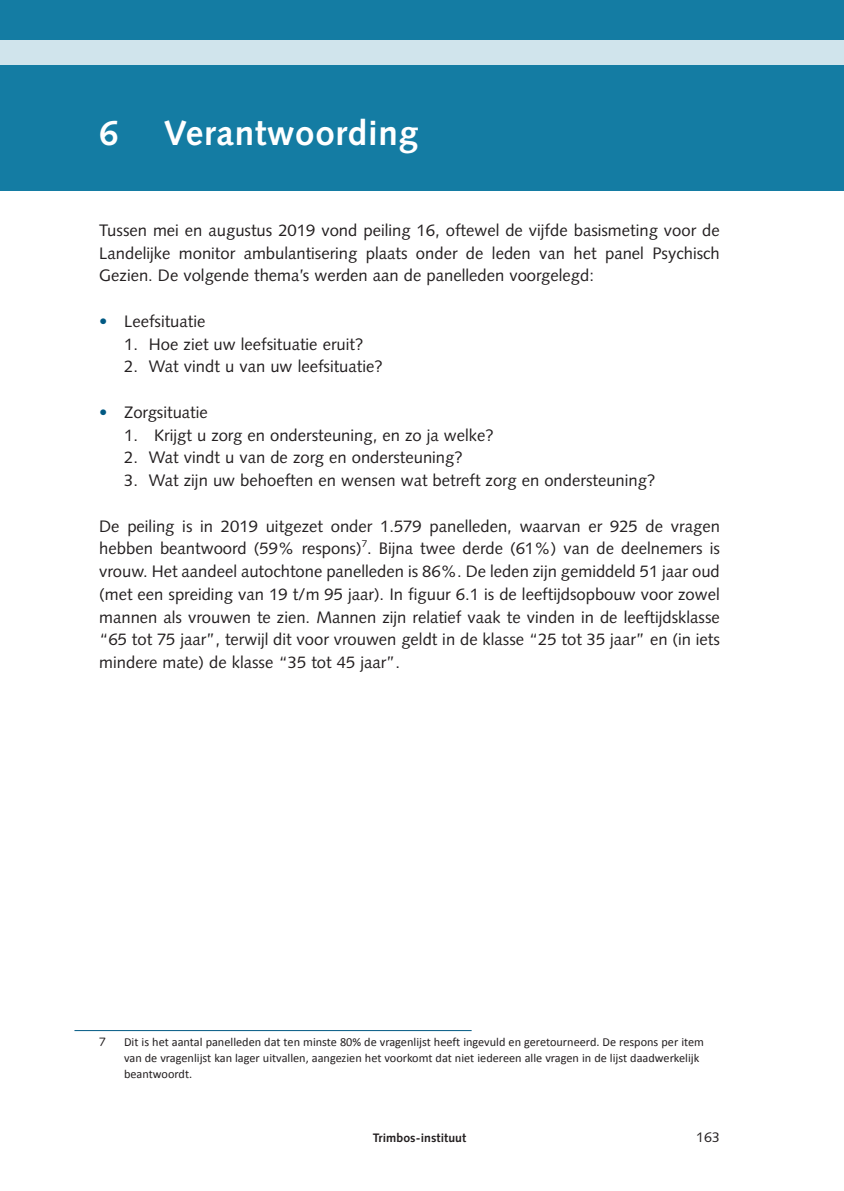
<style>
.page{position:relative;width:844px;height:1191px;background:#fff}
.page>*{position:absolute;margin:0;border:0;box-sizing:border-box;transform-origin:0 0}
.t1{font:700 35px "Syntax LT Std";letter-spacing:.02em;color:#fff}
.t2{font:16.62px/22.8px "Syntax LT Std";color:#231f20;text-align:justify}
.t3{font:14px "Syntax LT Std";color:#231f20}
.t4{font:12.25px/15.8px "Calibri";color:#231f20}
.t5{font:700 12.25px "Syntax LT Std";letter-spacing:.005em;color:#231f20}
.t6{font:12.25px "Syntax LT Std";color:#231f20}
.s1{color:#005983}
</style>
<div class="page">
<div style="left:0;top:0;width:843px;height:190px;background:#147ca3"></div>
<div style="left:0;top:40px;width:843px;height:24px;background:#d0e4ec"></div>
<hr style="left:74px;top:1030px;width:397px;height:1px;background:#005983">
<h1 class="t1" style="left:99px;top:113px;width:21px">6</h1>
<h1 class="t1" style="left:164px;top:113px;width:256px">Verantwoording</h1>
<p class="t2" style="left:99px;top:219px;width:622px">Tussen mei en augustus 2019 vond peiling 16, oftewel de vijfde basismeting voor de Landelijke monitor ambulantisering plaats onder de leden van het panel Psychisch Gezien. De volgende thema’s werden aan de panelleden voorgelegd:</p>
<p class="t2" style="left:99px;top:310px;width:108px"><span class="s1">•</span> Leefsituatie</p>
<p class="t2" style="left:124px;top:332px;width:241px">1. Hoe ziet uw leefsituatie eruit?</p>
<p class="t2" style="left:124px;top:355px;width:260px">2. Wat vindt u van uw leefsituatie?</p>
<p class="t2" style="left:99px;top:401px;width:110px"><span class="s1">•</span> Zorgsituatie</p>
<p class="t2" style="left:124px;top:423px;width:371px">1. Krijgt u zorg en ondersteuning, en zo ja welke?</p>
<p class="t2" style="left:124px;top:446px;width:340px">2. Wat vindt u van de zorg en ondersteuning?</p>
<p class="t2" style="left:124px;top:469px;width:532px">3. Wat zijn uw behoeften en wensen wat betreft zorg en ondersteuning?</p>
<p class="t2" style="left:99px;top:514px;width:622px">De peiling is in 2019 uitgezet onder 1.579 panelleden, waarvan er 925 de vragen hebben beantwoord (59% respons)<sup>7</sup>. Bijna twee derde (61%) van de deelnemers is vrouw. Het aandeel autochtone panelleden is 86%. De leden zijn gemiddeld 51 jaar oud (met een spreiding van 19 t/m 95 jaar). In figuur 6.1 is de leeftijdsopbouw voor zowel mannen als vrouwen te zien. Mannen zijn relatief vaak te vinden in de leeftijdsklasse “65 tot 75 jaar”, terwijl dit voor vrouwen geldt in de klasse “25 tot 35 jaar” en (in iets mindere mate) de klasse “35 tot 45 jaar”.</p>
<p class="t6" style="left:99px;top:1034px;width:8px">7</p>
<p class="t4" style="left:124px;top:1033px;width:581px">Dit is het aantal panelleden dat ten minste 80% de vragenlijst heeft ingevuld en geretourneerd. De respons per item van de vragenlijst kan lager uitvallen, aangezien het voorkomt dat niet iedereen alle vragen in de lijst daadwerkelijk beantwoordt.</p>
<p class="t5" style="left:372px;top:1131px;width:95px">Trimbos-instituut</p>
<p class="t3" style="left:696px;top:1129px;width:25px">163</p>
</div>
